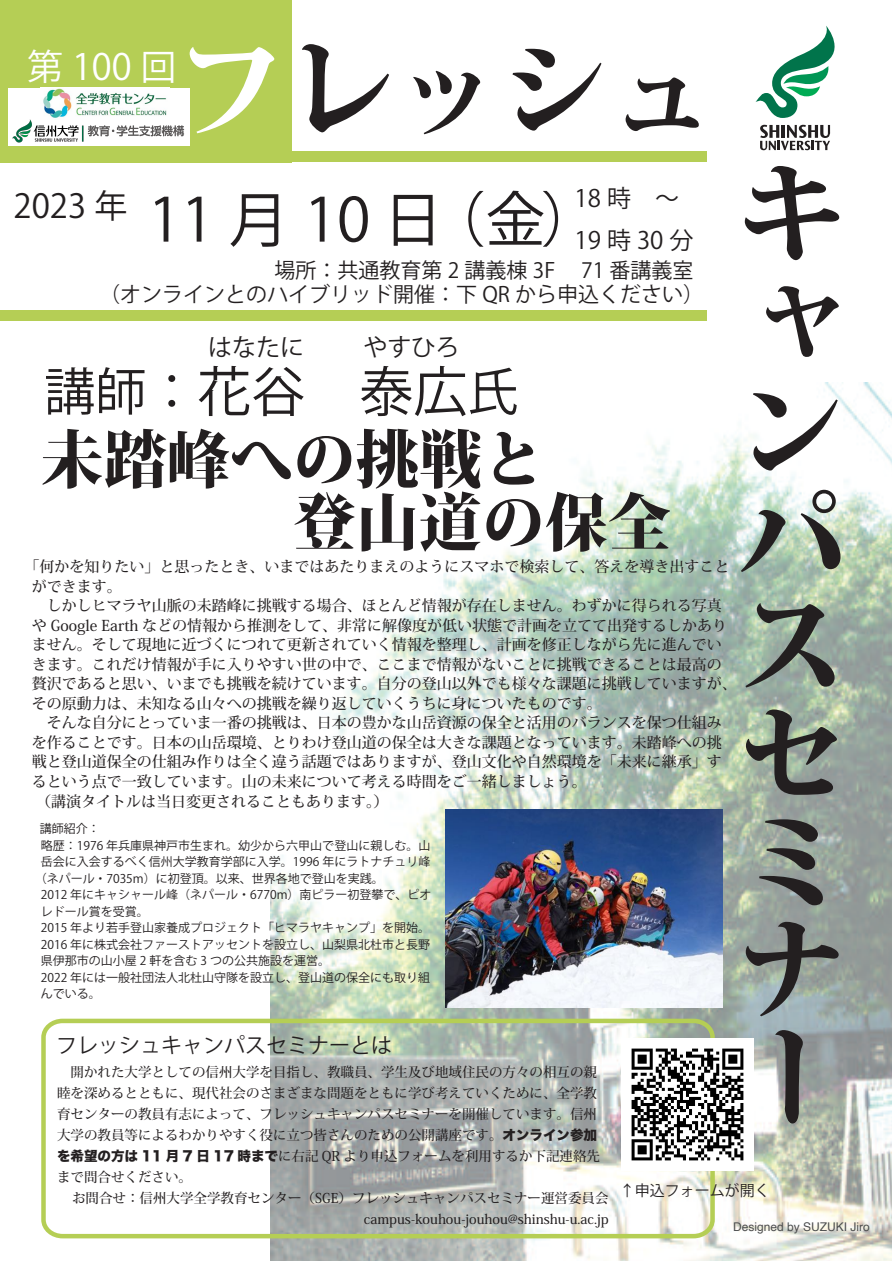
<style>
.page{position:relative;width:893px;height:1263px;background:#fff}
.page>*{position:absolute;margin:0;border:0;box-sizing:border-box;transform-origin:0 0}
.t1{font:800 108px/108px "Koz Min Pro";color:#231f20;text-align:justify}
.t2{font:800 63px/63px "Koz Min Pro";color:#231f20}
.t3{font:60px "Koz Go Pr 6 N";color:#231f20}
.t4{font:54px "Koz Go Pr 6 N";color:#231f20}
.t5{font:36px "Koz Go Pr 6 N";color:#fff}
.t6{font:24px/42px "Koz Go Pr 6 N";letter-spacing:.125em;color:#231f20}
.t7{font:24px "Koz Go Pr 6 N";color:#231f20}
.t8{font:21px/24px "Koz Go Pr 6 N";color:#231f20}
.t9{font:500 15px/19.5px "Koz Min Pro";color:#231f20}
.t10{font:15px "Koz Go Pro";color:#231f20}
.t11{font:500 13.5px/21px "Koz Min Pro";color:#231f20}
.t12{font:12px "Koz Go Pr 6 N";color:#231f20}
.t13{font:12px "Helvetica";color:#4b4c4d}
.s1{color:#fff}
.s2{font-size:51px}
.s3{font-family:"Hira Kaku Std N W8";font-weight:400}
</style>
<div class="page">
<div style="left:0;top:0;width:291px;height:162px;background:#b5ce55"></div>
<img style="left:270px;top:383px;width:621px;height:878px">
<div style="left:270px;top:383px;width:110px;height:139px;background:#fff"></div>
<div style="left:0;top:311px;width:706px;height:10px;background:#b5ce55"></div>
<svg style="left:41px;top:1016px;width:676px;height:224px"></svg>
<div style="left:0;top:152px;width:706px;height:10px;background:#b5ce55"></div>
<svg style="left:755px;top:26px;width:79px;height:92px"></svg>
<svg style="left:760px;top:125px;width:70px;height:25px"></svg>
<img style="left:621px;top:1038px;width:132px;height:132px">
<img style="left:0;top:87px;width:241px;height:76px">
<img style="left:445px;top:809px;width:277px;height:198px">
<img style="left:40px;top:88px;width:130px;height:32px">
<h3 class="t5" style="left:27px;top:46px;width:151px">第 100 回</h3>
<h1 class="t1" style="left:177px;top:30px;width:541px"><span class="s1">フ</span>レッシュ</h1>
<h1 class="t1" style="left:738px;top:155px;width:110px">キャンパスセミナー</h1>
<h3 class="t6" style="left:574px;top:178px;width:120px">18 時　～<br>19時30分</h3>
<h3 class="t3" style="left:14px;top:186px;width:589px"><sup>2023</sup> <sup>年</sup> 11 月 10 日（金）</h3>
<h3 class="t8" style="left:99px;top:259px;width:607px;text-indent:175px">場所：共通教育第 2 講義棟 3F　 71 番講義室（オンラインとのハイブリッド開催：下 QR から申込ください）</h3>
<h3 class="t7" style="left:208px;top:334px;width:253px">はなたに　　 やすひろ</h3>
<h3 class="t4" style="left:44px;top:361px;width:475px"><span class="s2">講師：</span>花谷　泰広<span class="s2">氏</span></h3>
<h2 class="t2" style="left:41px;top:425px;width:631px">未踏峰への挑戦と<br>　　　　登山道の保全</h2>
<p class="t9" style="left:32px;top:556px;width:707px;text-indent:-8px">「何かを知りたい」と思ったとき、いまではあたりまえのようにスマホで検索して、答えを導き出すことができます。<br>　しかしヒマラヤ山脈の未踏峰に挑戦する場合、ほとんど情報が存在しません。わずかに得られる写真や Google Earth などの情報から推測をして、非常に解像度が低い状態で計画を立てて出発するしかありません。そして現地に近づくにつれて更新されていく情報を整理し、計画を修正しながら先に進んでいきます。これだけ情報が手に入りやすい世の中で、ここまで情報がないことに挑戦できることは最高の贅沢であると思い、いまでも挑戦を続けています。自分の登山以外でも様々な課題に挑戦していますが、その原動力は、未知なる山々への挑戦を繰り返していくうちに身についたものです。<br>　そんな自分にとっていま一番の挑戦は、日本の豊かな山岳資源の保全と活用のバランスを保つ仕組みを作ることです。日本の山岳環境、とりわけ登山道の保全は大きな課題となっています。未踏峰への挑戦と登山道保全の仕組み作りは全く違う話題ではありますが、登山文化や自然環境を「未来に継承」するという点で一致しています。山の未来について考える時間をご一緒しましょう。</p>
<p class="t9" style="left:29px;top:791px;width:361px">　（講演タイトルは当日変更されることもあります。）</p>
<p class="t12" style="left:40px;top:822px;width:61px">講師紹介：</p>
<p class="t12" style="left:41px;top:838px;width:391px">略歴：1976 年兵庫県神戸市生まれ。幼少から六甲山で登山に親しむ。山</p>
<p class="t12" style="left:41px;top:855px;width:391px">岳会に入会するべく信州大学教育学部に入学。1996 年にラトナチュリ峰</p>
<p class="t12" style="left:35px;top:871px;width:350px">（ネパール ・ 7035m）に初登頂。以来、世界各地で登山を実践。</p>
<p class="t12" style="left:41px;top:888px;width:392px">2012 年にキャシャール峰（ネパール・6770m）南ピラー初登攀で、ピオ</p>
<p class="t12" style="left:41px;top:904px;width:109px">レドール賞を受賞。</p>
<p class="t12" style="left:41px;top:921px;width:391px">2015 年より若手登山家養成プロジェクト「ヒマラヤキャンプ」を開始。</p>
<p class="t12" style="left:41px;top:937px;width:391px">2016 年に株式会社ファーストアッセントを設立し、山梨県北杜市と長野</p>
<p class="t12" style="left:41px;top:954px;width:291px">県伊那市の山小屋 2 軒を含む 3 つの公共施設を運営。</p>
<p class="t12" style="left:41px;top:970px;width:391px">2022 年には一般社団法人北杜山守隊を設立し、登山道の保全にも取り組</p>
<p class="t12" style="left:41px;top:987px;width:73px">んでいる。　</p>
<h3 class="t8" style="left:56px;top:1033px;width:338px">フレッシュキャンパスセミナーとは</h3>
<p class="t11" style="left:57px;top:1061px;width:545px">　開かれた大学としての信州大学を目指し、教職員、学生及び地域住民の方々の相互の親睦を深めるとともに、現代社会のさまざまな問題をともに学び考えていくために、全学教育センターの教員有志によって、フレッシュキャンパスセミナーを開催しています。信州大学の教員等によるわかりやすく役に立つ皆さんのための公開講座です。<span class="s3">オンライン参加を希望の方は 11 月 7 日 17 時まで</span>に右記 QR より申込フォームを利用するか下記連絡先まで問合せください。</p>
<p class="t11" style="left:72px;top:1187px;width:538px;text-align:right">お問合せ：信州大学全学教育センター（SGE）フレッシュキャンパスセミナー運営委員会campus-kouhou-jouhou@shinshu-u.ac.jp</p>
<p class="t10" style="left:620px;top:1180px;width:151px">↑申込フォームが開く</p>
<p class="t13" style="left:733px;top:1222px;width:138px">Designed by SUZUKI Jiro</p>
</div>
